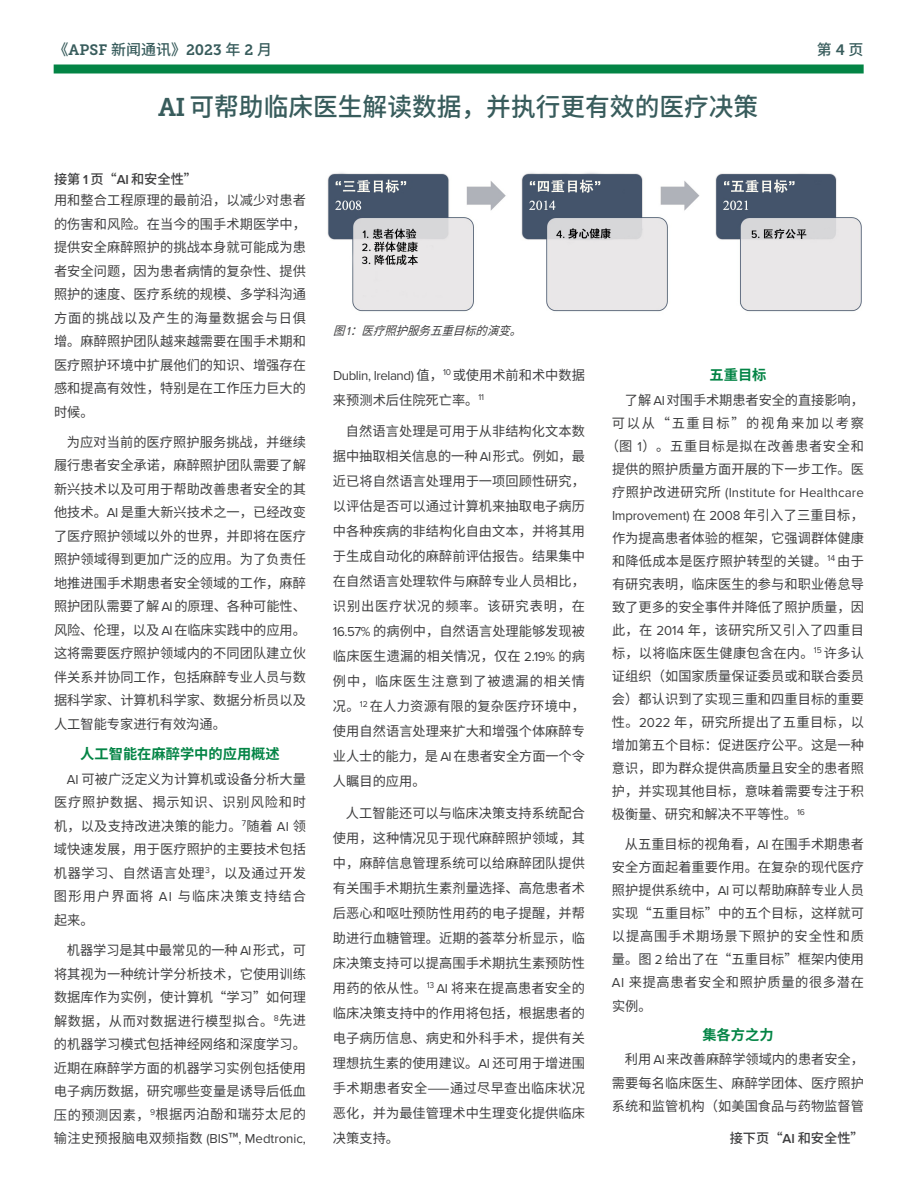
<style>
.page{position:relative;width:918px;height:1188px;background:#fff}
.page>*{position:absolute;margin:0;border:0;box-sizing:border-box;transform-origin:0 0}
.t1{font:500 25.5px "Source Han Sans CN";color:#385c5c}
.t2{font:15px "Museo Slab 700";color:#385c5c}
.t3{font:500 15px "Source Han Sans CN";color:#385c5c}
.t4{font:700 14.25px "Source Han Sans CN";color:#038445}
.t5{font:13.5px/23.5px "Source Han Sans CN";letter-spacing:.005em;color:#3e3e3f;text-align:justify}
.t6{font:13.5px/23.1px "Proxima Nova";letter-spacing:-.005em;color:#3e3e3f}
.t7{font:13.5px "Proxima Nova";letter-spacing:-.03em;color:#3e3e3f}
.t8{font:500 13.5px "Source Han Sans CN";color:#3e3e3f}
.t9{font:italic 12px "Source Han Sans CN";color:#3e3e3f;scale:.95 1}
.s1{font-family:"Source Han Sans CN";font-weight:500}
.s2{font-family:"Museo Slab 700";font-weight:400}
.s3{font-weight:500}
.s4{font-family:"Proxima Nova";font-weight:600}
.s5{font-family:"Proxima Nova"}
.s6{font-family:"Source Han Sans CN"}
</style>
<div class="page">
<div style="left:54px;top:64px;width:810px;height:10px;background:#038445"></div>
<img style="left:327px;top:172px;width:535px;height:140px">
<p class="t2" style="left:54px;top:41px;width:220px"><span class="s1">《</span>APSF <span class="s1">新闻通讯》</span>2023 <span class="s1">年</span> 2 <span class="s1">月</span></p>
<p class="t3" style="left:817px;top:41px;width:48px">第 <span class="s2">4</span> 页</p>
<h1 class="t1" style="left:158px;top:93px;width:602px"><span class="s2">AI</span> 可帮助临床医生解读数据，并执行更有效的医疗决策</h1>
<p class="t5" style="left:54px;top:169px;width:254px;line-height:20.7px"><span class="s3">接第</span> <span class="s4">1</span> <span class="s3">页“</span><span class="s4">AI</span> <span class="s3">和安全性”<br></span>用和整合工程原理的最前沿，以减少对患者</p>
<p class="t5" style="left:54px;top:212px;width:254px">的伤害和风险。在当今的围手术期医学中，提供安全麻醉照护的挑战本身就可能成为患者安全问题，因为患者病情的复杂性、提供照护的速度、医疗系统的规模、多学科沟通方面的挑战以及产生的海量数据会与日俱增。麻醉照护团队越来越需要在围手术期和医疗照护环境中扩展他们的知识、增强存在感和提高有效性，特别是在工作压力巨大的时候。</p>
<p class="t5" style="left:54px;top:430px;width:254px;text-indent:13px">为应对当前的医疗照护服务挑战，并继续履行患者安全承诺，麻醉照护团队需要了解新兴技术以及可用于帮助改善患者安全的其他技术。<span class="s5">AI</span> 是重大新兴技术之一，已经改变了医疗照护领域以外的世界，并即将在医疗照护领域得到更加广泛的应用。为了负责任地推进围手术期患者安全领域的工作，麻醉照护团队需要了解 <span class="s5">AI</span> 的原理、各种可能性、风险、伦理，以及 <span class="s5">AI</span> 在临床实践中的应用。这将需要医疗照护领域内的不同团队建立伙伴关系并协同工作，包括麻醉专业人员与数据科学家、计算机科学家、数据分析员以及人工智能专家进行有效沟通。</p>
<p class="t4" style="left:80px;top:746px;width:201px">人工智能在麻醉学中的应用概述</p>
<p class="t5" style="left:54px;top:767px;width:254px;text-indent:13px"><span class="s5">AI</span> 可被广泛定义为计算机或设备分析大量医疗照护数据、揭示知识、识别风险和时机，以及支持改进决策的能力。<sup>7</sup>随着 <span class="s5">AI</span> 领域快速发展，用于医疗照护的主要技术包括机器学习、自然语言处理<sup>3</sup>，以及通过开发图形用户界面将 <span class="s5">AI</span> 与临床决策支持结合起来。</p>
<p class="t5" style="left:54px;top:939px;width:254px;text-indent:13px">机器学习是其中最常见的一种 <span class="s5">AI</span> 形式，可将其视为一种统计学分析技术，它使用训练数据库作为实例，使计算机“学习”如何理解数据，从而对数据进行模型拟合。<sup>8</sup>先进的机器学习模式包括神经网络和深度学习。近期在麻醉学方面的机器学习实例包括使用电子病历数据，研究哪些变量是诱导后低血压的预测因素，<sup>9</sup>根据丙泊酚和瑞芬太尼的</p>
<p class="t6" style="left:54px;top:1127px;width:254px"><span class="s6">输注史预报脑电双频指数</span> (BIS<span class="s6">™</span>, Medtronic,</p>
<p class="t8" style="left:730px;top:1130px;width:136px">接下页“<span class="s4">AI</span> 和安全性”</p>
<p class="t9" style="left:333px;top:324px;width:209px">图<span class="s5">1</span> ：医疗照护服务五重目标的演变。</p>
<p class="t4" style="left:710px;top:367px;width:58px">五重目标</p>
<p class="t5" style="left:606px;top:388px;width:260px;line-height:23.1px;text-align:right">了解 <span class="s5">AI</span> 对围手术期患者安全的直接影响，<br>可以从“五重目标”的视角来加以考察（图 <span class="s5">1</span>）。五重目标是拟在改善患者安全和提供的照护质量方面开展的下一步工作。医</p>
<p class="t6" style="left:612px;top:481px;width:253px"><span class="s6">疗照护改进研究所</span> (Institute for Healthcare<br>Improvement) <span class="s6">在</span> 2008 <span class="s6">年引入了三重目标，</span></p>
<p class="t5" style="left:612px;top:527px;width:254px;line-height:23.1px">作为提高患者体验的框架，它强调群体健康和降低成本是医疗照护转型的关键。<sup>14</sup> 由于有研究表明，临床医生的参与和职业倦怠导致了更多的安全事件并降低了照护质量，因此，在 <span class="s5">2014</span> 年，该研究所又引入了四重目标，以将临床医生健康包含在内。<sup>15</sup> 许多认证组织（如国家质量保证委员或和联合委员会）都认识到了实现三重和四重目标的重要性。<span class="s5">2022</span> 年，研究所提出了五重目标，以增加第五个目标：促进医疗公平。这是一种意识，即为群众提供高质量且安全的患者照护，并实现其他目标，意味着需要专注于积极衡量、研究和解决不平等性。<sup>16</sup></p>
<p class="t5" style="left:612px;top:833px;width:254px;line-height:23.1px;text-indent:13px">从五重目标的视角看，<span class="s5">AI</span> 在围手术期患者安全方面起着重要作用。在复杂的现代医疗照护提供系统中，<span class="s5">AI</span> 可以帮助麻醉专业人员实现“五重目标”中的五个目标，这样就可以提高围手术期场景下照护的安全性和质量。图 <span class="s5">2</span> 给出了在“五重目标”框架内使用<span class="s5">AI</span> 来提高患者安全和照护质量的很多潜在实例。</p>
<p class="t4" style="left:702px;top:1027px;width:73px">集各方之力</p>
<p class="t5" style="left:612px;top:1048px;width:254px;line-height:23.1px;text-indent:13px">利用 <span class="s5">AI</span> 来改善麻醉学领域内的患者安全，需要每名临床医生、麻醉学团体、医疗照护系统和监管机构（如美国食品与药物监督管</p>
<p class="t7" style="left:333px;top:367px;width:253px">Dublin, Ireland) <span class="s6">值，</span><sup>10</sup> <span class="s6">或使用术前和术中数据</span></p>
<p class="t5" style="left:333px;top:388px;width:153px">来预测术后住院死亡率。<sup>11</sup></p>
<p class="t5" style="left:333px;top:419px;width:254px;line-height:25px;text-indent:13px">自然语言处理是可用于从非结构化文本数据中抽取相关信息的一种 <span class="s5">AI</span> 形式。例如，最近已将自然语言处理用于一项回顾性研究，以评估是否可以通过计算机来抽取电子病历中各种疾病的非结构化自由文本，并将其用于生成自动化的麻醉前评估报告。结果集中在自然语言处理软件与麻醉专业人员相比，识别出医疗状况的频率。该研究表明，在<span class="s5">16.57%</span> 的病例中，自然语言处理能够发现被临床医生遗漏的相关情况，仅在 <span class="s5">2.19%</span> 的病例中，临床医生注意到了被遗漏的相关情况。<sup>12</sup> 在人力资源有限的复杂医疗环境中，使用自然语言处理来扩大和增强个体麻醉专业人士的能力，是 <span class="s5">AI</span> 在患者安全方面一个令人瞩目的应用。</p>
<p class="t5" style="left:333px;top:801px;width:254px;line-height:25px;text-indent:13px">人工智能还可以与临床决策支持系统配合使用，这种情况见于现代麻醉照护领域，其中，麻醉信息管理系统可以给麻醉团队提供有关围手术期抗生素剂量选择、高危患者术后恶心和呕吐预防性用药的电子提醒，并帮助进行血糖管理。近期的荟萃分析显示，临床决策支持可以提高围手术期抗生素预防性用药的依从性。<sup>13</sup> <span class="s5">AI</span> 将来在提高患者安全的临床决策支持中的作用将包括，根据患者的电子病历信息、病史和外科手术，提供有关理想抗生素的使用建议。<span class="s5">AI</span> 还可用于增进围手术期患者安全——通过尽早查出临床状况恶化，并为最佳管理术中生理变化提供临床决策支持。</p>
</div>
